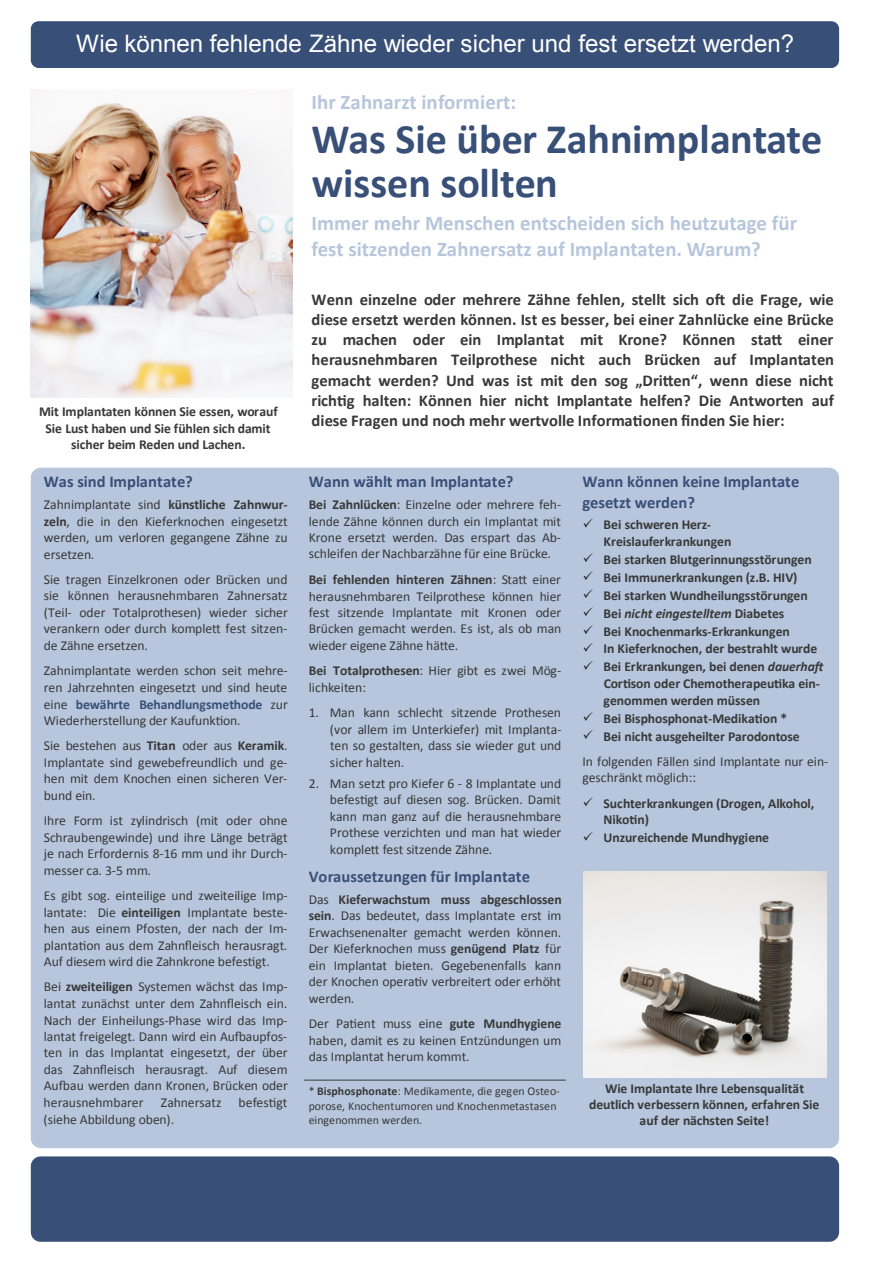
<style>
.page{position:relative;width:893px;height:1263px;background:#fff}
.page>*{position:absolute;margin:0;border:0;box-sizing:border-box;transform-origin:0 0}
.t1{font:700 42.15px/43.5px "Calibri";color:#384f78}
.t2{font:24.15px "Arial";letter-spacing:-.005em;color:#fffffe}
.t3{font:700 20.85px/26px "Calibri";color:#b7c6dc}
.t4{font:700 16.5px/20.1px "Calibri";letter-spacing:.005em;color:#383838;text-align:justify}
.t5{font:700 16.5px/20.1px "Calibri";letter-spacing:.005em;color:#384f78}
.t6{font:13.65px/16.5px "Calibri";color:#383838;text-align:justify}
.t7{font:700 13.65px/18px "Calibri";letter-spacing:-.01em;color:#383838}
.t8{font:11.85px/14.5px "Calibri";color:#383838}
.s1{font-weight:700}
.s2{font-weight:700;color:#384f78}
.s3{font-style:italic}
</style>
<div class="page">
<div style="left:31px;top:21px;width:808px;height:47px;background:#384f78;border-radius:8px"></div>
<div style="left:31px;top:1156px;width:808px;height:86px;background:#384f78;border-radius:10px"></div>
<div style="left:31px;top:468px;width:808px;height:680px;background:#b7c6dc;border-radius:10px"></div>
<svg style="left:583px;top:519px;width:10px;height:8px"></svg>
<svg style="left:583px;top:553px;width:10px;height:9px"></svg>
<svg style="left:583px;top:571px;width:10px;height:9px"></svg>
<svg style="left:583px;top:589px;width:10px;height:9px"></svg>
<svg style="left:583px;top:607px;width:10px;height:9px"></svg>
<svg style="left:583px;top:625px;width:10px;height:9px"></svg>
<svg style="left:583px;top:643px;width:10px;height:9px"></svg>
<svg style="left:583px;top:661px;width:10px;height:9px"></svg>
<svg style="left:583px;top:712px;width:10px;height:9px"></svg>
<svg style="left:583px;top:730px;width:10px;height:9px"></svg>
<svg style="left:583px;top:797px;width:10px;height:9px"></svg>
<svg style="left:583px;top:832px;width:10px;height:9px"></svg>
<img style="left:31px;top:89px;width:261px;height:308px">
<img style="left:584px;top:872px;width:242px;height:205px">
<hr style="left:304px;top:1080px;width:261px;height:1px;background:#383838">
<h2 class="t2" style="left:76px;top:28px;width:719px">Wie können fehlende Zähne wieder sicher und fest ersetzt werden?</h2>
<p class="t7" style="left:39px;top:404px;width:240px;line-height:16.4px;text-align:center">Mit Implantaten können Sie essen, worauf<br>Sie Lust haben und Sie fühlen sich damit sicher beim Reden und Lachen.</p>
<p class="t5" style="left:44px;top:472px;width:151px">Was sind Implantate?</p>
<p class="t6" style="left:44px;top:496px;width:246px">Zahnimplantate sind <span class="s1">künstliche Zahnwur&shy;zeln</span>, die in den Kieferknochen eingesetzt werden, um verloren gegangene Zähne zu ersetzen.</p>
<p class="t6" style="left:44px;top:571px;width:246px">Sie tragen Einzelkronen oder Brücken und sie können herausnehmbaren Zahnersatz (Teil- oder Totalprothesen) wieder sicher verankern oder durch komplett fest sitzen&shy;de Zähne ersetzen.</p>
<p class="t6" style="left:44px;top:663px;width:246px">Zahnimplantate werden schon seit mehre&shy;ren Jahrzehnten eingesetzt und sind heute eine <span class="s2">bewährte Behandlungsmethode</span> zur Wiederherstellung der Kaufunktion.</p>
<p class="t6" style="left:44px;top:737px;width:245px">Sie bestehen aus <span class="s1">Titan</span> oder aus <span class="s1">Keramik</span>.<br>Implantate sind gewebefreundlich und ge&shy;hen mit dem Knochen einen sicheren Ver&shy;bund ein.</p>
<p class="t6" style="left:44px;top:812px;width:245px">Ihre Form ist zylindrisch (mit oder ohne Schraubengewinde) und ihre Länge beträgt je nach Erfordernis 8-16 mm und ihr Durch&shy;messer ca. 3-5 mm.</p>
<p class="t6" style="left:44px;top:887px;width:245px">Es gibt sog. einteilige und zweiteilige Imp&shy;lantate: Die <span class="s1">einteiligen</span> Implantate beste&shy;hen aus einem Pfosten, der nach der Im&shy;plantation aus dem Zahnfleisch herausragt.<br>Auf diesem wird die Zahnkrone befestigt.</p>
<p class="t6" style="left:44px;top:979px;width:246px">Bei <span class="s1">zweiteiligen</span> Systemen wächst das Imp&shy;lantat zunächst unter dem Zahnfleisch ein.<br>Nach der Einheilungs-Phase wird das Imp&shy;lantat freigelegt. Dann wird ein Aufbaupfos&shy;ten in das Implantat eingesetzt, der über das Zahnfleisch herausragt. Auf diesem Aufbau werden dann Kronen, Brücken oder herausnehmbarer</p>
<p class="t6" style="left:161px;top:1094px;width:62px">Zahnersatz</p>
<p class="t6" style="left:239px;top:1094px;width:50px">befestigt</p>
<p class="t6" style="left:44px;top:1111px;width:132px">(siehe Abbildung oben).</p>
<h3 class="t3" style="left:312px;top:89px;width:206px">Ihr Zahnarzt informiert:</h3>
<h1 class="t1" style="left:312px;top:118px;width:512px">Was Sie über Zahnimplantate wissen sollten</h1>
<h3 class="t3" style="left:312px;top:210px;width:487px">Immer mehr Menschen entscheiden sich heutzutage für fest sitzenden Zahnersatz auf Implantaten. Warum?</h3>
<p class="t4" style="left:312px;top:289px;width:524px">Wenn einzelne oder mehrere Zähne fehlen, stellt sich oft die Frage, wie diese ersetzt werden können. Ist es besser, bei einer Zahnlücke eine Brücke zu machen oder ein Implantat mit Krone? Können statt einer herausnehmbaren Teilprothese nicht auch Brücken auf Implantaten gemacht werden? Und was ist mit den sog „Dritten“, wenn diese nicht richtig halten: Können hier nicht Implantate helfen? Die Antworten auf diese Fragen und noch mehr wertvolle Informationen finden Sie hier:</p>
<p class="t5" style="left:309px;top:472px;width:206px">Wann wählt man Implantate?</p>
<p class="t6" style="left:309px;top:496px;width:254px"><span class="s1">Bei Zahnlücken</span>: Einzelne oder mehrere feh&shy;lende Zähne können durch ein Implantat mit Krone ersetzt werden. Das erspart das Ab&shy;schleifen der Nachbarzähne für eine Brücke.</p>
<p class="t6" style="left:309px;top:571px;width:254px"><span class="s1">Bei fehlenden hinteren Zähnen</span>: Statt einer herausnehmbaren Teilprothese können hier fest sitzende Implantate mit Kronen oder Brücken gemacht werden. Es ist, als ob man wieder eigene Zähne hätte.</p>
<p class="t6" style="left:309px;top:663px;width:254px"><span class="s1">Bei Totalprothesen</span>: Hier gibt es zwei Mög&shy;lichkeiten:</p>
<p class="t6" style="left:330px;top:704px;width:233px;text-indent:-21px">1. Man kann schlecht sitzende Prothesen (vor allem im Unterkiefer) mit Implanta&shy;ten so gestalten, dass sie wieder gut und sicher halten.</p>
<p class="t6" style="left:330px;top:775px;width:233px;text-indent:-21px">2. Man setzt pro Kiefer 6 - 8 Implantate und befestigt auf diesen sog. Brücken. Damit kann man ganz auf die herausnehmbare Prothese verzichten und man hat wieder komplett fest sitzende Zähne.</p>
<p class="t5" style="left:309px;top:866px;width:223px">Voraussetzungen für Implantate</p>
<p class="t6" style="left:309px;top:891px;width:255px">Das <span class="s1">Kieferwachstum muss abgeschlossen sein</span>. Das bedeutet, dass Implantate erst im Erwachsenenalter gemacht werden können.<br>Der Kieferknochen muss <span class="s1">genügend Platz</span> für ein Implantat bieten. Gegebenenfalls kann der Knochen operativ verbreitert oder erhöht werden.</p>
<p class="t6" style="left:309px;top:1015px;width:254px">Der Patient muss eine <span class="s1">gute Mundhygiene </span>haben, damit es zu keinen Entzündungen um das Implantat herum kommt.</p>
<p class="t8" style="left:309px;top:1084px;width:253px">* <span class="s1">Bisphosphonate</span>: Medikamente, die gegen Osteo&shy;porose, Knochentumoren und Knochenmetastasen eingenommen werden.</p>
<p class="t5" style="left:582px;top:472px;width:219px">Wann können keine Implantate gesetzt werden?</p>
<p class="t7" style="left:604px;top:516px;width:129px;line-height:16.5px">Bei schweren Herz-<br>Kreislauferkrankungen</p>
<p class="t7" style="left:604px;top:550px;width:223px">Bei starken Blutgerinnungsstörungen Bei Immunerkrankungen (z.B. HIV)<br>Bei starken Wundheilungsstörungen Bei <span class="s3">nicht eingestelltem</span> Diabetes<br>Bei Knochenmarks-Erkrankungen<br>In Kieferknochen, der bestrahlt wurde Bei Erkrankungen, bei denen <span class="s3">dauerhaft</span></p>
<p class="t7" style="left:604px;top:675px;width:218px;line-height:16.5px">Cortison oder Chemotherapeutika ein&shy;genommen werden müssen</p>
<p class="t7" style="left:604px;top:709px;width:198px">Bei Bisphosphonat-Medikation *<br>Bei nicht ausgeheilter Parodontose</p>
<p class="t6" style="left:582px;top:753px;width:247px">In folgenden Fällen sind Implantate nur ein&shy;geschränkt möglich::</p>
<p class="t7" style="left:604px;top:795px;width:212px;line-height:16.5px">Suchterkrankungen (Drogen, Alkohol,<br>Nikotin)</p>
<p class="t7" style="left:604px;top:829px;width:167px">Unzureichende Mundhygiene</p>
<p class="t7" style="left:589px;top:1080px;width:232px;line-height:16.4px;text-align:center">Wie Implantate Ihre Lebensqualität deutlich verbessern können, erfahren Sie auf der nächsten Seite!</p>
</div>
